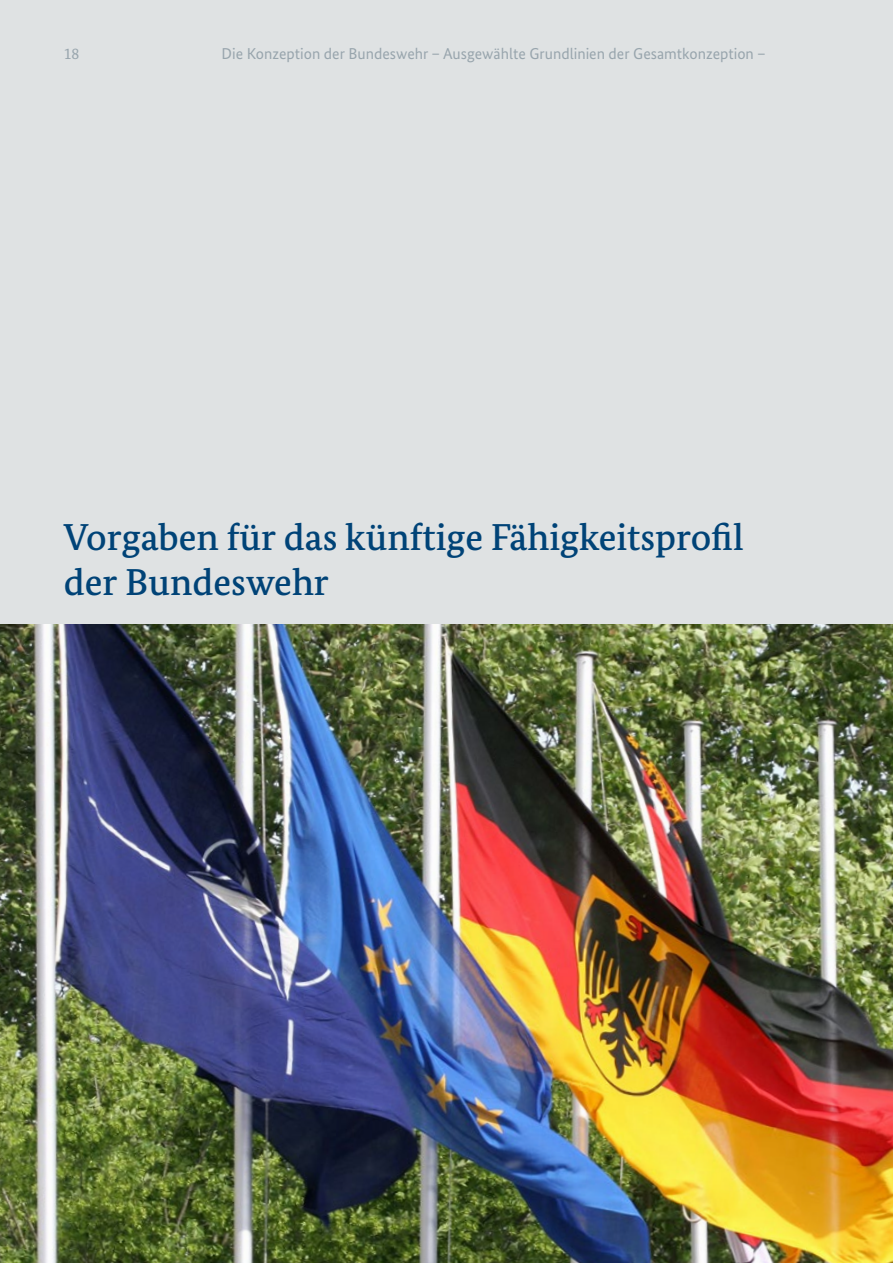
<style>
.page{position:relative;width:893px;height:1263px;background:#fff}
.page>*{position:absolute;margin:0;border:0;box-sizing:border-box;transform-origin:0 0}
.t1{font:500 37.5px/45px "Bundes Serif";color:#004377}
.t2{font:15.75px "Bundes Sans";color:#98a5ad}
.t3{font:15.75px "Bundes Serif";color:#98a5ad}
</style>
<div class="page">
<div style="left:0;top:0;width:893px;height:631px;background:#dfe2e3"></div>
<img style="left:0;top:624px;width:893px;height:639px">
<p class="t3" style="left:64px;top:43px;width:17px">18</p>
<p class="t2" style="left:222px;top:43px;width:546px">Die Konzeption der Bundeswehr – Ausgewählte Grundlinien der Gesamtkonzeption –</p>
<h1 class="t1" style="left:64px;top:515px;width:681px">Vorgaben für das künftige Fähigkeitsprofil der Bundeswehr</h1>
</div>
